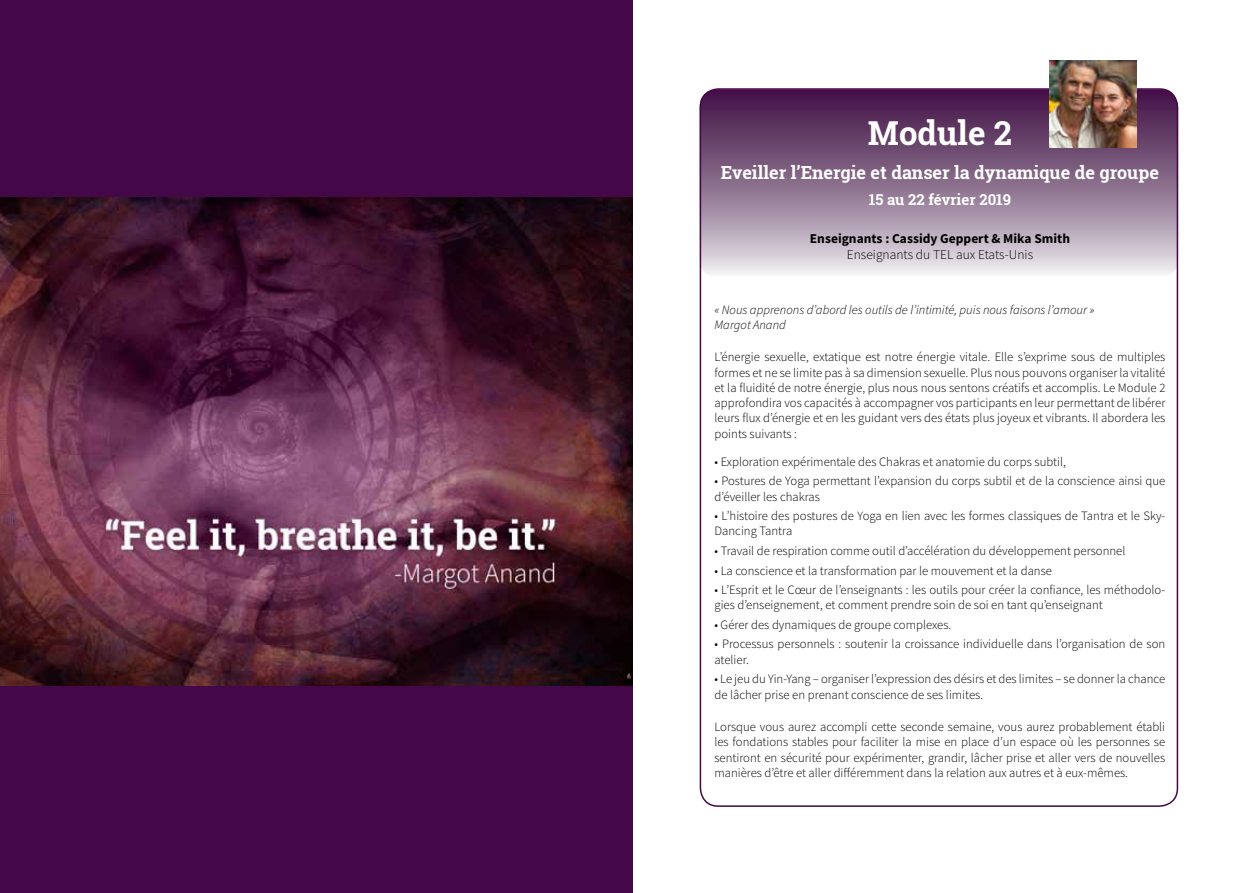
<style>
.page{position:relative;width:1259px;height:893px;background:#fff}
.page>*{position:absolute;margin:0;border:0;box-sizing:border-box;transform-origin:0 0}
.t1{font:700 33px "Roboto Slab";color:#fff}
.t2{font:700 18px "Roboto Slab";color:#fff}
.t3{font:700 15px "Roboto Slab";color:#fff}
.t4{font:700 13.5px "Source Sans Pro";color:#000}
.t5{font:300 13.5px "Source Sans Pro";color:#000}
.t6{font:300 12.75px/15.3px "Source Sans Pro";color:#000}
.t7{font:italic 300 12.75px/15.3px "Source Sans Pro";color:#000}
</style>
<div class="page">
<div style="left:0;top:0;width:632px;height:893px;background:#440848"></div>
<svg style="left:702px;top:89px;width:476px;height:185px;background:#927794"></svg>
<img style="left:0;top:198px;width:632px;height:488px">
<img style="left:1049px;top:61px;width:87px;height:87px">
<h1 class="t1" style="left:868px;top:111px;width:146px">Module 2</h1>
<h2 class="t2" style="left:721px;top:160px;width:439px">Eveiller l’Energie et danser la dynamique de groupe</h2>
<p class="t3" style="left:868px;top:190px;width:144px">15 au 22 février 2019</p>
<p class="t4" style="left:810px;top:229px;width:262px">Enseignants : Cassidy Geppert &amp; Mika Smith</p>
<p class="t5" style="left:847px;top:246px;width:188px">Enseignants du TEL aux Etats-Unis</p>
<p class="t7" style="left:714px;top:302px;width:381px">« Nous apprenons d’abord les outils de l’intimité, puis nous faisons l’amour »<br>Margot Anand</p>
<p class="t6" style="left:714px;top:349px;width:452px;text-align:justify">L’énergie sexuelle, extatique est notre énergie vitale. Elle s’exprime sous de multiples formes et ne se limite pas à sa dimension sexuelle. Plus nous pouvons organiser la vitalité et la fluidité de notre énergie, plus nous nous sentons créatifs et accomplis. Le Module 2 approfondira vos capacités à accompagner vos participants en leur permettant de libérer leurs flux d’énergie et en les guidant vers des états plus joyeux et vibrants. Il abordera les points suivants :</p>
<p class="t6" style="left:714px;top:454px;width:353px">• Exploration expérimentale des Chakras et anatomie du corps subtil,</p>
<p class="t6" style="left:714px;top:473px;width:452px">• Postures de Yoga permettant l’expansion du corps subtil et de la conscience ainsi que d’éveiller les chakras</p>
<p class="t6" style="left:714px;top:508px;width:452px">• L’histoire des postures de Yoga en lien avec les formes classiques de Tantra et le Sky-<br>Dancing Tantra</p>
<p class="t6" style="left:714px;top:543px;width:412px">• Travail de respiration comme outil d’accélération du développement personnel</p>
<p class="t6" style="left:714px;top:563px;width:339px">• La conscience et la transformation par le mouvement et la danse</p>
<p class="t6" style="left:714px;top:582px;width:452px">• L’Esprit et le Cœur de l’enseignants : les outils pour créer la confiance, les méthodolo&shy;gies d’enseignement, et comment prendre soin de soi en tant qu’enseignant</p>
<p class="t6" style="left:714px;top:617px;width:238px">• Gérer des dynamiques de groupe complexes.</p>
<p class="t6" style="left:714px;top:637px;width:452px">• Processus personnels : soutenir la croissance individuelle dans l’organisation de son atelier.</p>
<p class="t6" style="left:714px;top:671px;width:452px">• Le jeu du Yin-Yang – organiser l’expression des désirs et des limites – se donner la chance de lâcher prise en prenant conscience de ses limites.</p>
<p class="t6" style="left:714px;top:719px;width:452px;text-align:justify">Lorsque vous aurez accompli cette seconde semaine, vous aurez probablement établi les fondations stables pour faciliter la mise en place d’un espace où les personnes se sentiront en sécurité pour expérimenter, grandir, lâcher prise et aller vers de nouvelles manières d’être et aller différemment dans la relation aux autres et à eux-mêmes.</p>
</div>
